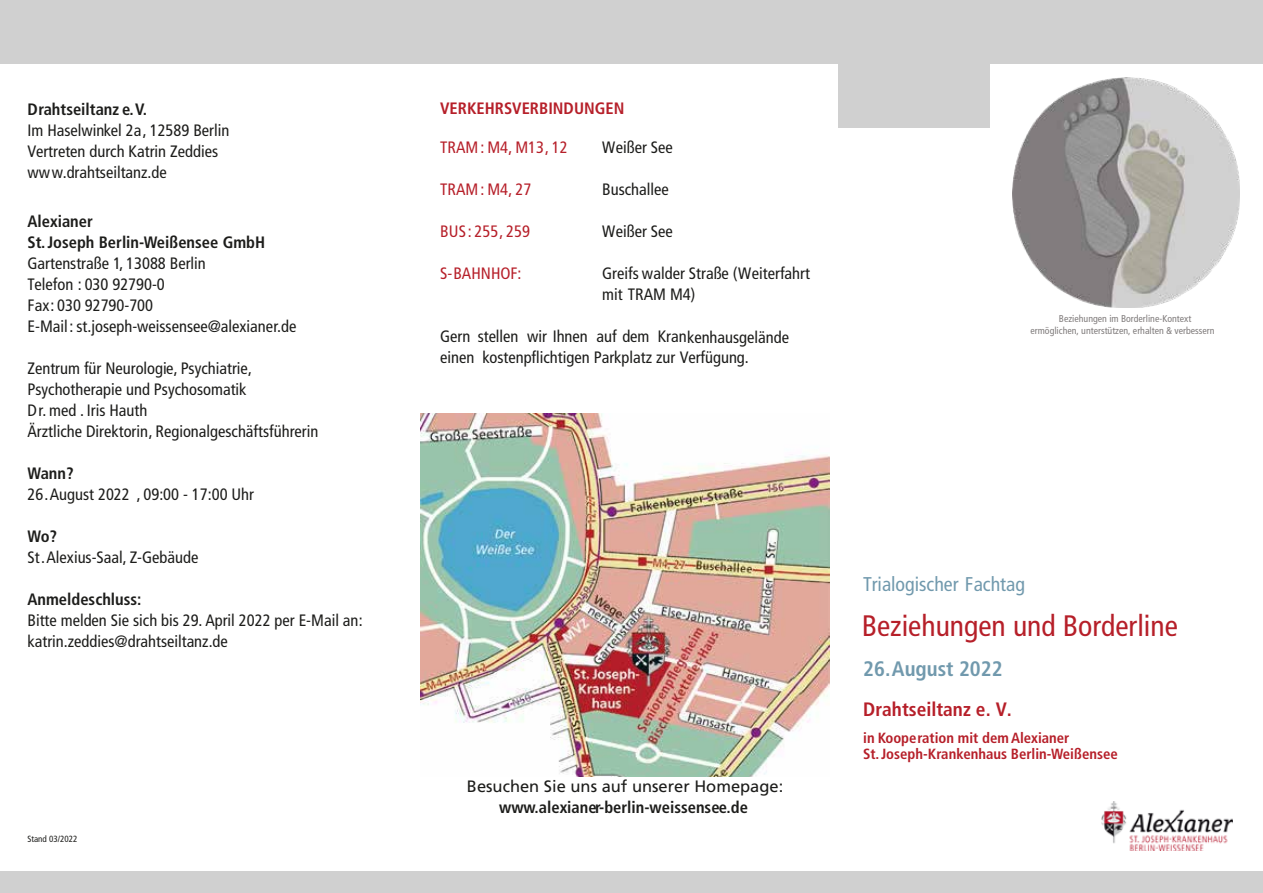
<style>
.page{position:relative;width:1263px;height:893px;background:#fff}
.page>*{position:absolute;margin:0;border:0;box-sizing:border-box;transform-origin:0 0}
.t1{font:condensed 29.55px "Frutiger LT Std";color:#b61f29}
.t2{font:700 condensed 21px "Frutiger LT Std";color:#7199ad}
.t3{font:condensed 19.95px "Frutiger LT Std";color:#7199ad}
.t4{font:700 condensed 19.35px "Frutiger LT Std";color:#b61f29}
.t5{font:condensed 16.5px/21px "Frutiger LT Std";color:#1d1d1b}
.t6{font:700 condensed 16.5px/21px "Frutiger LT Std";color:#1d1d1b}
.t7{font:condensed 16.5px "Frutiger LT Std";color:#b61f29}
.t8{font:16.5px "Frutiger LT Std";color:#1d1d1b}
.t9{font:700 condensed 16.5px "Frutiger LT Std";color:#b61f29}
.t10{font:700 condensed 14.7px/15.8px "Frutiger LT Std";color:#b61f29}
.t11{font:condensed 9.9px/11.9px "Frutiger LT Std";color:#807c7c;text-align:center}
.t12{font:condensed 9px "Frutiger LT Std";color:#1d1d1b}
</style>
<div class="page">
<img style="left:421px;top:414px;width:408px;height:362px">
<img style="left:1102px;top:802px;width:130px;height:48px">
<div style="left:0;top:0;width:1263px;height:64px;background:#d0d0d0"></div>
<div style="left:838px;top:0;width:151px;height:128px;background:#d0d0d0"></div>
<div style="left:0;top:872px;width:1263px;height:21px;background:#d0d0d0"></div>
<img style="left:1012px;top:78px;width:227px;height:229px">
<p class="t6" style="left:27px;top:98px;width:121px">Drahtseiltanz e.V.</p>
<p class="t5" style="left:27px;top:119px;width:203px">Im Haselwinkel 2a, 12589 Berlin<br>Vertreten durch Katrin Zeddies www.drahtseiltanz.de</p>
<p class="t6" style="left:27px;top:211px;width:239px">Alexianer<br>St.Joseph Berlin-Weißensee GmbH</p>
<p class="t5" style="left:27px;top:253px;width:270px">Gartenstraße 1, 13088 Berlin<br>Telefon : 030 92790-0<br>Fax: 030 92790-700<br>E-Mail: st.joseph-weissensee@alexianer.de</p>
<p class="t5" style="left:27px;top:358px;width:292px">Zentrum für Neurologie, Psychiatrie, Psychotherapie und Psychosomatik<br>Dr. med . Iris Hauth<br>Ärztliche Direktorin, Regionalgeschäftsführerin</p>
<p class="t6" style="left:27px;top:463px;width:48px">Wann?</p>
<p class="t5" style="left:27px;top:484px;width:228px">26.August 2022 , 09:00 - 17:00 Uhr</p>
<p class="t6" style="left:27px;top:526px;width:31px">Wo?</p>
<p class="t5" style="left:27px;top:547px;width:172px">St.Alexius-Saal, Z-Gebäude</p>
<p class="t6" style="left:27px;top:589px;width:116px">Anmeldeschluss:</p>
<p class="t5" style="left:27px;top:610px;width:337px">Bitte melden Sie sich bis 29. April 2022 per E-Mail an: katrin.zeddies@drahtseiltanz.de</p>
<p class="t12" style="left:27px;top:834px;width:51px">Stand 03/2022</p>
<p class="t9" style="left:440px;top:99px;width:186px">VERKEHRSVERBINDUNGEN</p>
<p class="t7" style="left:440px;top:138px;width:129px">TRAM: M4, M13, 12</p>
<p class="t5" style="left:602px;top:137px;width:72px">Weißer See</p>
<p class="t7" style="left:440px;top:180px;width:93px">TRAM: M4, 27</p>
<p class="t5" style="left:602px;top:179px;width:68px">Buschallee</p>
<p class="t7" style="left:440px;top:222px;width:91px">BUS: 255, 259</p>
<p class="t5" style="left:602px;top:221px;width:72px">Weißer See</p>
<p class="t7" style="left:440px;top:264px;width:83px">S-BAHNHOF:</p>
<p class="t5" style="left:602px;top:263px;width:209px">Greifs walder Straße (Weiterfahrt mit TRAM M4)</p>
<p class="t5" style="left:440px;top:326px;width:350px">Gern stellen wir Ihnen auf dem Krankenhausgelände einen kostenpflichtigen Parkplatz zur Verfügung.</p>
<p class="t11" style="left:1030px;top:312px;width:186px">Beziehungen im Borderline-Kontext<br>ermöglichen, unterstützen, erhalten &amp; verbessern</p>
<p class="t8" style="left:467px;top:777px;width:318px">Besuchen Sie uns auf unserer Homepage:</p>
<p class="t6" style="left:499px;top:797px;width:250px">www.alexianer-berlin-weissensee.de</p>
<p class="t3" style="left:863px;top:573px;width:163px">Trialogischer Fachtag</p>
<h1 class="t1" style="left:862px;top:609px;width:318px">Beziehungen und Borderline</h1>
<p class="t2" style="left:863px;top:656px;width:141px">26.August 2022</p>
<p class="t4" style="left:863px;top:698px;width:150px">Drahtseiltanz e. V.</p>
<p class="t10" style="left:863px;top:730px;width:256px">in Kooperation mit demAlexianer<br>St.Joseph-Krankenhaus Berlin-Weißensee</p>
</div>
